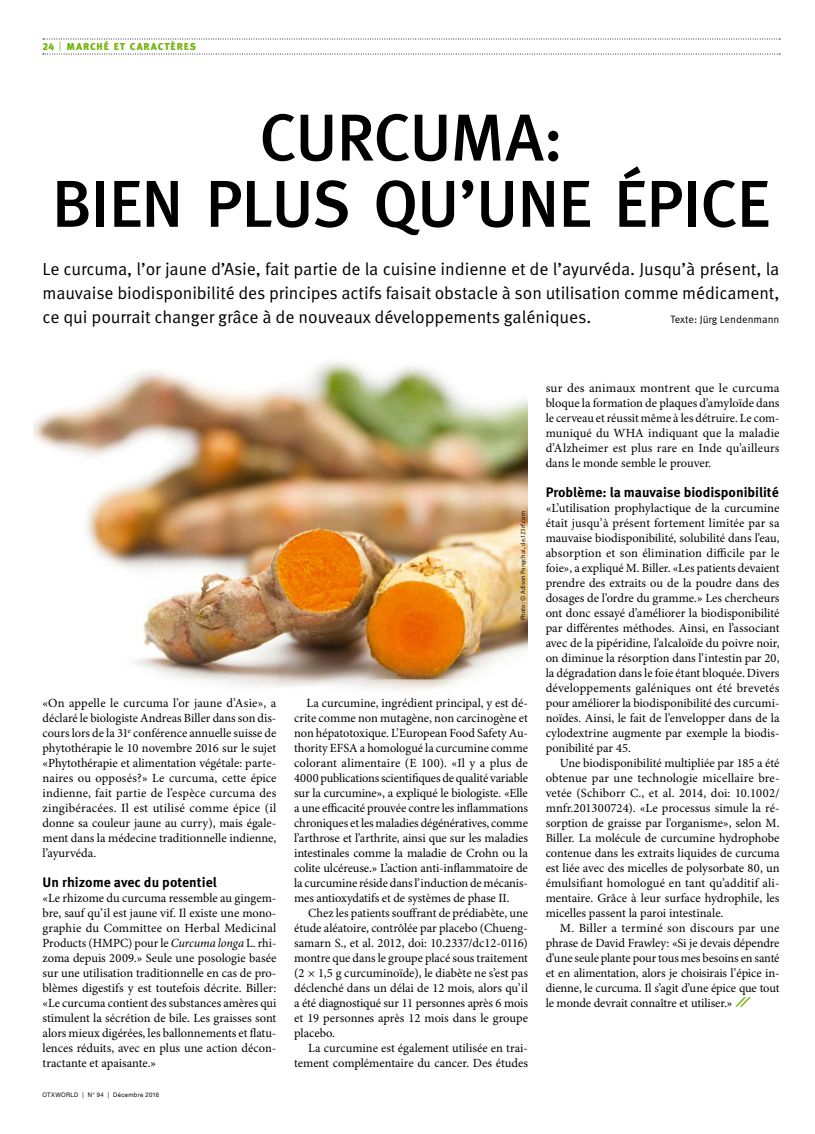
<style>
.page{position:relative;width:815px;height:1134px;background:#fff}
.page>*{position:absolute;margin:0;border:0;box-sizing:border-box;transform-origin:0 0}
.t1{font:500 66.25px/66.2px "Meta OT";letter-spacing:-.02em;color:#000;text-align:center}
.t2{font:17.5px/23.8px "Meta OT Norm";letter-spacing:-.005em;color:#000;text-align:justify}
.t3{font:700 13.75px "Meta OT";color:#000}
.t4{font:12.5px/15px "Minion Pro";letter-spacing:-.005em;color:#000;text-align:justify}
.t5{font:12.5px/15px "Minion Pro";letter-spacing:-.005em;color:#000;text-align:justify;scale:1.04 1}
.t6{font:10.62px "Meta OT Norm";color:#000}
.t7{font:900 10px "Meta OT";letter-spacing:.09em;color:#74b40c}
.t8{font:6.25px "Meta OT Norm";color:#000}
.t9{font:6.25px "Helvetica Neue LT Pro";letter-spacing:.06em;color:#000;scale:.95 1}
.s1{font-family:"Meta OT Norm";font-weight:400}
.s2{font-style:italic}
</style>
<div class="page">
<svg style="left:69px;top:54px;width:711px;height:1px"></svg>
<svg style="left:69px;top:39px;width:711px;height:1px"></svg>
<img style="left:34px;top:361px;width:494px;height:330px">
<svg style="left:735px;top:997px;width:16px;height:10px"></svg>
<p class="t7" style="left:43px;top:41px;width:155px">24 <span class="s1">|</span> MARCHÉ ET CARACTÈRES</p>
<h1 class="t1" style="left:52px;top:107px;width:720px">CURCUMA:<br>BIEN PLUS QU’UNE ÉPICE</h1>
<p class="t2" style="left:43px;top:258px;width:738px">Le curcuma, l’or jaune d’Asie, fait partie de la cuisine indienne et de l’ayurvéda. Jusqu’à présent, la mauvaise biodisponibilité des principes actifs faisait obstacle à son utilisation comme médicament, ce qui pourrait changer grâce à de nouveaux développements galéniques.</p>
<p class="t6" style="left:670px;top:313px;width:111px">Texte: Jürg Lendenmann</p>
<p class="t4" style="left:43px;top:696px;width:235px">«On appelle le curcuma l’or jaune d’Asie», a déclaré le biologiste Andreas Biller dans son dis&shy;cours lors de la 31<sup>e</sup> conférence annuelle suisse de phytothérapie le 10 novembre 2016 sur le sujet «Phytothérapie et alimentation végétale: parte&shy;naires ou opposés?» Le curcuma, cette épice indienne, fait partie de l’espèce curcuma des zingibéracées. Il est utilisé comme épice (il donne sa couleur jaune au curry), mais égale&shy;ment dans la médecine traditionnelle indienne, l’ayurvéda.</p>
<p class="t3" style="left:43px;top:874px;width:176px">Un rhizome avec du potentiel</p>
<p class="t4" style="left:43px;top:891px;width:235px">«Le rhizome du curcuma ressemble au gingem&shy;bre, sauf qu’il est jaune vif. Il existe une mono&shy;graphie du Committee on Herbal Medicinal Products (HMPC) pour le <span class="s2">Curcuma longa</span> L. rhi&shy;zoma depuis 2009.» Seule une posologie basée sur une utilisation traditionnelle en cas de pro&shy;blèmes digestifs y est toutefois décrite. Biller: «Le curcuma contient des substances amères qui stimulent la sécrétion de bile. Les graisses sont alors mieux digérées, les ballonnements et flatu&shy;lences réduits, avec en plus une action décon&shy;tractante et apaisante.»</p>
<p class="t9" style="left:43px;top:1091px;width:124px">OTXWORLD | N° 94 | Décembre 2016</p>
<p class="t8" style="left:519px;top:620px;width:110px;rotate:-90deg">Photo: © Adison Pangchai, de.123rf.com</p>
<p class="t4" style="left:294px;top:696px;width:235px;text-indent:12px">La curcumine, ingrédient principal, y est dé&shy;crite comme non mutagène, non carcinogène et non hépatotoxique. L’European Food Safety Au&shy;thority EFSA a homologué la curcumine comme colorant alimentaire (E 100). «Il y a plus de 4000 publications scientifiques de qualité variable sur la curcumine», a expliqué le biologiste. «Elle a une efficacité prouvée contre les inflammations chroniques et les maladies dégénératives, comme l’arthrose et l’arthrite, ainsi que sur les maladies intestinales comme la maladie de Crohn ou la colite ulcéreuse.» L’action anti-inflammatoire de la curcumine réside dans l’induction de mécanis&shy;mes antioxydatifs et de systèmes de phase II.</p>
<p class="t4" style="left:294px;top:906px;width:235px;text-indent:14px">Chez les patients souffrant de prédiabète, une étude aléatoire, contrôlée par placebo (Chueng&shy;samarn S., et al. 2012, doi: 10.2337/dc12-0116) montre que dans le groupe placé sous traitement (2 × 1,5 g curcuminoïde), le diabète ne s’est pas déclenché dans un délai de 12 mois, alors qu’il a été diagnostiqué sur 11 personnes après 6 mois et 19 personnes après 12 mois dans le groupe placebo.</p>
<p class="t4" style="left:294px;top:1041px;width:235px;text-align:right">La curcumine est également utilisée en trai&shy;tement complémentaire du cancer. Des études</p>
<p class="t5" style="left:546px;top:381px;width:226px">sur des animaux montrent que le curcuma bloque la formation de plaques d’amyloïde dans le cerveau et réussit même à les détruire. Le com&shy;muniqué du WHA indiquant que la maladie d’Alzheimer est plus rare en Inde qu’ailleurs dans le monde semble le prouver.</p>
<p class="t3" style="left:546px;top:484px;width:235px">Problème: la mauvaise biodisponibilité</p>
<p class="t4" style="left:546px;top:501px;width:235px">«L’utilisation prophylactique de la curcumine était jusqu’à présent fortement limitée par sa mauvaise biodisponibilité, solubilité dans l’eau, absorption et son élimination difficile par le foie», a expliqué M. Biller. «Les patients devaient prendre des extraits ou de la poudre dans des dosages de l’ordre du gramme.» Les chercheurs ont donc essayé d’améliorer la biodisponibilité par différentes méthodes. Ainsi, en l’associant avec de la pipéridine, l’alcaloïde du poivre noir, on diminue la résorption dans l’intestin par 20, la dégradation dans le foie étant bloquée. Divers développements galéniques ont été brevetés pour améliorer la biodisponibilité des curcumi&shy;noïdes. Ainsi, le fait de l’envelopper dans de la cylodextrine augmente par exemple la biodis&shy;ponibilité par 45.</p>
<p class="t4" style="left:546px;top:756px;width:235px;text-indent:14px">Une biodisponibilité multipliée par 185 a été obtenue par une technologie micellaire bre&shy;vetée (Schiborr C., et al. 2014, doi: 10.1002/ mnfr.201300724). «Le processus simule la ré&shy;sorption de graisse par l’organisme», selon M.<br>Biller. La molécule de curcumine hydrophobe contenue dans les extraits liquides de curcuma est liée avec des micelles de polysorbate 80, un émulsifiant homologué en tant qu’additif ali&shy;mentaire. Grâce à leur surface hydrophile, les micelles passent la paroi intestinale.</p>
<p class="t4" style="left:546px;top:921px;width:235px;text-indent:14px">M. Biller a terminé son discours par une phrase de David Frawley: «Si je devais dépendre d’une seule plante pour tous mes besoins en santé et en alimentation, alors je choisirais l’épice in&shy;dienne, le curcuma. Il s’agit d’une épice que tout le monde devrait connaître et utiliser.»</p>
</div>
